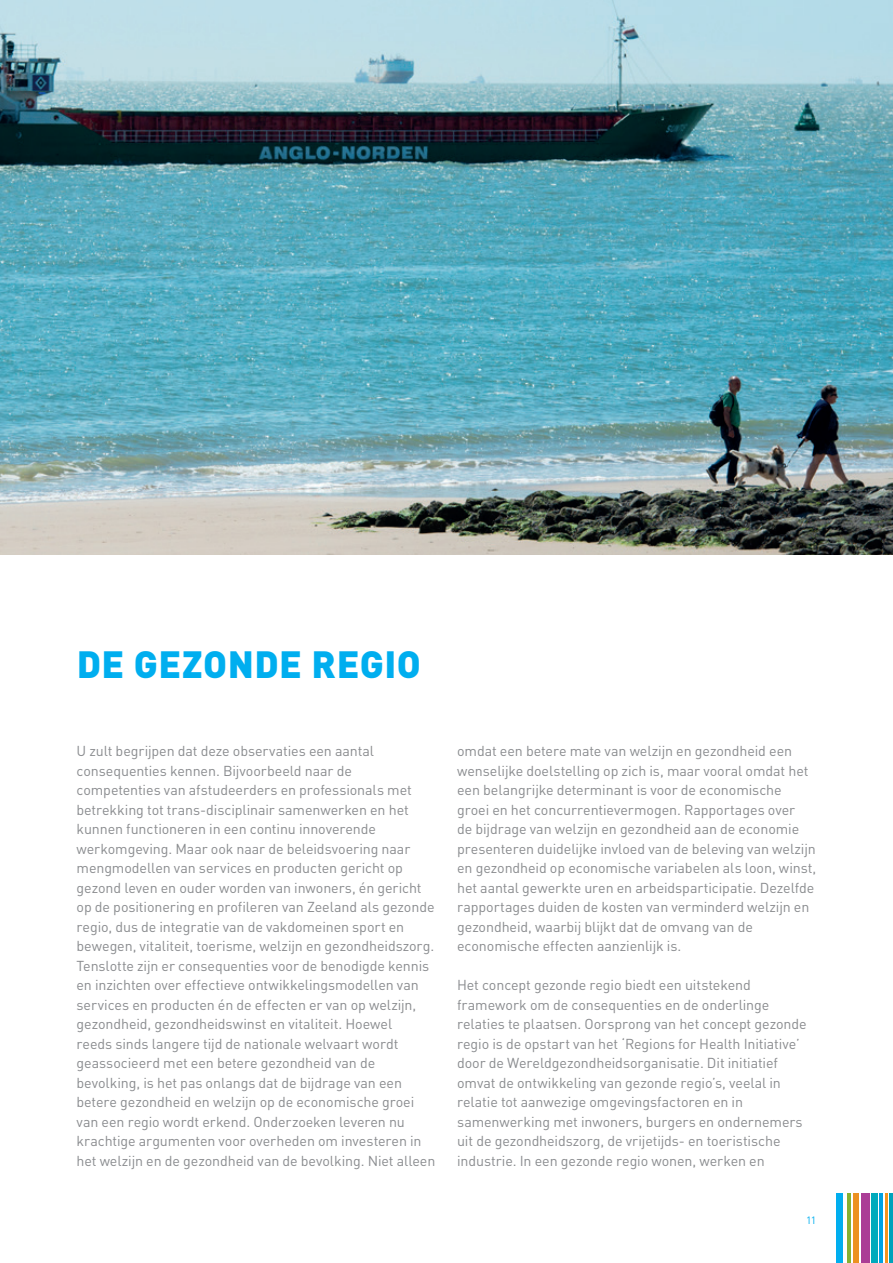
<style>
.page{position:relative;width:893px;height:1263px;background:#fff}
.page>*{position:absolute;margin:0;border:0;box-sizing:border-box;transform-origin:0 0}
.t1{font:900 37.5px "DINOT";letter-spacing:.015em;color:#00aeef}
.t2{font:14.25px/19.5px "DINOT";letter-spacing:-.005em;color:#8a8c8f}
.t3{font:10.5px "DINOT";color:#00aeef}
</style>
<div class="page">
<img style="left:0;top:0;width:893px;height:555px">
<div style="left:836px;top:1193px;width:7px;height:70px;background:#00aeef"></div>
<hr style="left:847px;top:1193px;width:4px;height:70px;background:#84b133">
<div style="left:853px;top:1193px;width:6px;height:70px;background:#ec9121"></div>
<div style="left:861px;top:1193px;width:8px;height:70px;background:#ab3d96"></div>
<div style="left:871px;top:1193px;width:7px;height:70px;background:#00aabc"></div>
<hr style="left:880px;top:1193px;width:3px;height:70px;background:#00a1e3">
<hr style="left:889px;top:1193px;width:4px;height:70px;background:#00a2bb">
<hr style="left:885px;top:1193px;width:2px;height:70px;background:#f7931d">
<h1 class="t1" style="left:77px;top:639px;width:346px">DE GEZONDE REGIO</h1>
<p class="t2" style="left:77px;top:741px;width:360px">U zult begrijpen dat deze observaties een aantal consequenties kennen. Bijvoorbeeld naar de competenties van afstudeerders en professionals met betrekking tot trans-disciplinair samenwerken en het kunnen functioneren in een continu innoverende werkomgeving. Maar ook naar de beleidsvoering naar mengmodellen van services en producten gericht op gezond leven en ouder worden van inwoners, én gericht op de positionering en profileren van Zeeland als gezonde regio, dus de integratie van de vakdomeinen sport en bewegen, vitaliteit, toerisme, welzijn en gezondheidszorg.<br>Tenslotte zijn er consequenties voor de benodigde kennis en inzichten over effectieve ontwikkelingsmodellen van services en producten én de effecten er van op welzijn, gezondheid, gezondheidswinst en vitaliteit. Hoewel<br>reeds sinds langere tijd de nationale welvaart wordt geassocieerd met een betere gezondheid van de bevolking, is het pas onlangs dat de bijdrage van een betere gezondheid en welzijn op de economische groei van een regio wordt erkend. Onderzoeken leveren nu krachtige argumenten voor overheden om investeren in het welzijn en de gezondheid van de bevolking. Niet alleen</p>
<p class="t2" style="left:457px;top:741px;width:361px">omdat een betere mate van welzijn en gezondheid een wenselijke doelstelling op zich is, maar vooral omdat het een belangrijke determinant is voor de economische groei en het concurrentievermogen. Rapportages over<br>de bijdrage van welzijn en gezondheid aan de economie presenteren duidelijke invloed van de beleving van welzijn en gezondheid op economische variabelen als loon, winst, het aantal gewerkte uren en arbeidsparticipatie. Dezelfde rapportages duiden de kosten van verminderd welzijn en gezondheid, waarbij blijkt dat de omvang van de economische effecten aanzienlijk is.</p>
<p class="t2" style="left:457px;top:975px;width:351px">Het concept gezonde regio biedt een uitstekend framework om de consequenties en de onderlinge relaties te plaatsen. Oorsprong van het concept gezonde regio is de opstart van het ‘Regions for Health Initiative’ door de Wereldgezondheidsorganisatie. Dit initiatief omvat de ontwikkeling van gezonde regio’s, veelal in relatie tot aanwezige omgevingsfactoren en in samenwerking met inwoners, burgers en ondernemers uit de gezondheidszorg, de vrijetijds- en toeristische industrie. In een gezonde regio wonen, werken en</p>
<p class="t3" style="left:806px;top:1214px;width:12px">11</p>
</div>
